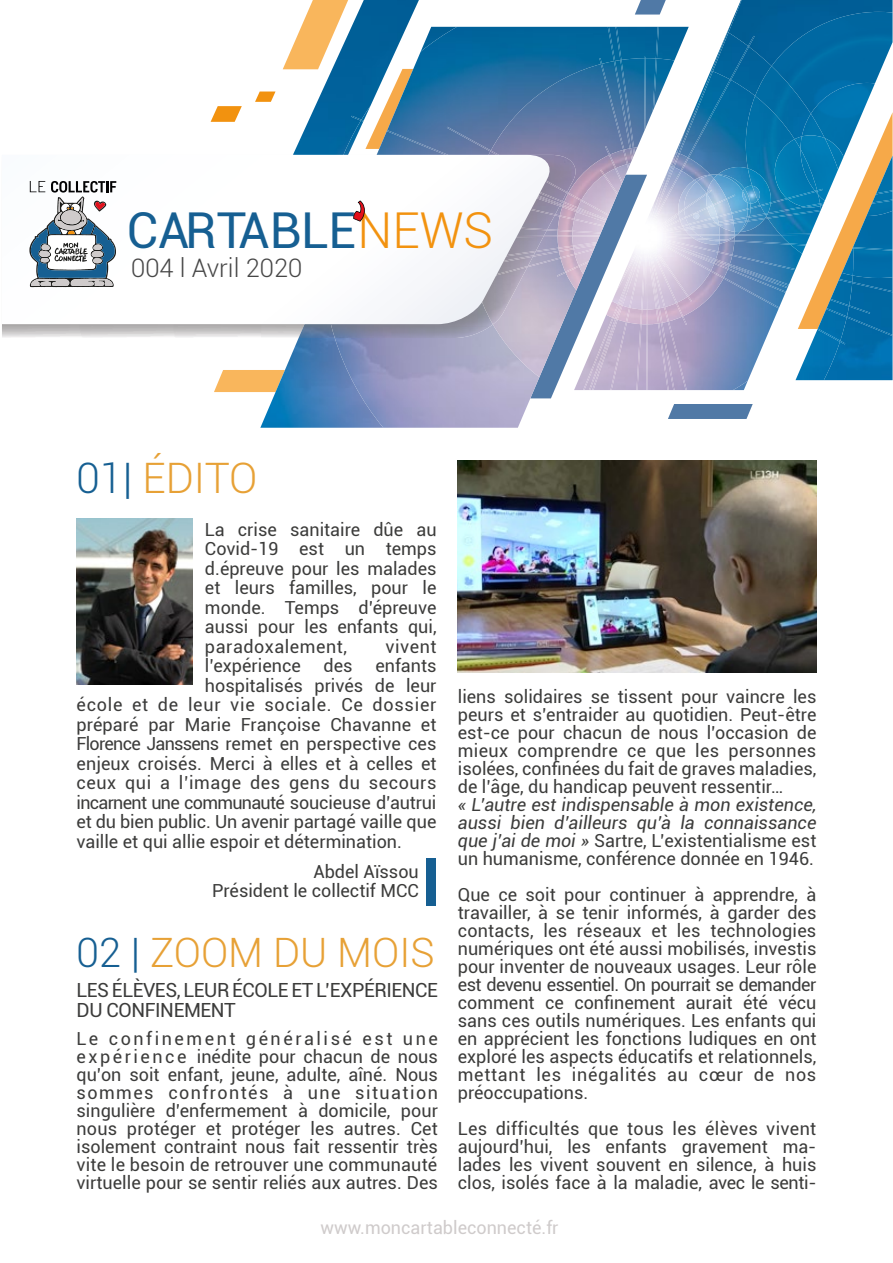
<style>
.page{position:relative;width:893px;height:1263px;background:#fff}
.page>*{position:absolute;margin:0;border:0;box-sizing:border-box;transform-origin:0 0}
.t1{font:49.5px "Roboto";color:#165f92}
.t2{font:300 42px "Roboto";color:#e7a136}
.t3{font:300 40.5px "Roboto";color:#e7a136}
.t4{font:300 25.5px "Roboto";color:#474747}
.t5{font:19.5px/19.5px "Roboto";letter-spacing:-.02em;color:#3c3c3b}
.t6{font:18px/18px "Roboto";color:#3c3c3b;text-align:justify}
.t7{font:italic 18px/18px "Roboto";color:#3c3c3b;text-align:justify}
.t8{font:18px "Roboto";letter-spacing:-.04em;color:#3c3c3b}
.t9{font:18px "Roboto";letter-spacing:.04em;color:#3c3c3b}
.t10{font:18px "Roboto";letter-spacing:.03em;color:#3c3c3b}
.t11{font:18px "Roboto";color:#cfcbcb}
.s1{font-weight:300;color:#f2920f}
.s2{color:#165f92}
.s3{font-style:normal}
</style>
<div class="page">
<svg style="left:214px;top:370px;width:46px;height:22px"></svg>
<img style="left:260px;top:0;width:632px;height:428px">
<img style="left:335px;top:27px;width:518px;height:401px">
<img style="left:488px;top:58px;width:314px;height:319px">
<img style="left:558px;top:147px;width:176px;height:177px">
<img style="left:656px;top:27px;width:3px;height:32px">
<img style="left:653px;top:58px;width:4px;height:53px">
<img style="left:608px;top:27px;width:13px;height:34px">
<img style="left:620px;top:60px;width:14px;height:88px">
<img style="left:727px;top:0;width:15px;height:33px">
<img style="left:712px;top:32px;width:16px;height:39px">
<img style="left:679px;top:71px;width:34px;height:83px">
<img style="left:677px;top:153px;width:3px;height:11px">
<img style="left:614px;top:61px;width:17px;height:87px">
<img style="left:630px;top:148px;width:44px;height:16px">
<svg style="left:748px;top:36px;width:7px;height:11px"></svg>
<img style="left:730px;top:46px;width:19px;height:34px">
<img style="left:688px;top:79px;width:43px;height:79px">
<img style="left:681px;top:157px;width:8px;height:7px">
<img style="left:644px;top:58px;width:2px;height:72px">
<svg style="left:599px;top:58px;width:3px;height:6px"></svg>
<img style="left:601px;top:64px;width:23px;height:86px">
<img style="left:623px;top:150px;width:5px;height:14px">
<img style="left:676px;top:131px;width:9px;height:21px">
<img style="left:671px;top:152px;width:6px;height:12px">
<svg style="left:283px;top:0;width:130px;height:149px"></svg>
<img style="left:361px;top:120px;width:87px;height:35px">
<img style="left:447px;top:127px;width:44px;height:24px">
<img style="left:490px;top:150px;width:79px;height:5px">
<svg style="left:605px;top:146px;width:5px;height:9px"></svg>
<img style="left:609px;top:155px;width:7px;height:9px">
<img style="left:734px;top:240px;width:10px;height:5px">
<img style="left:732px;top:255px;width:23px;height:9px">
<img style="left:718px;top:251px;width:14px;height:5px">
<img style="left:729px;top:264px;width:60px;height:22px">
<img style="left:718px;top:259px;width:12px;height:6px">
<img style="left:729px;top:266px;width:59px;height:22px">
<img style="left:718px;top:260px;width:11px;height:7px">
<img style="left:847px;top:329px;width:45px;height:7px">
<img style="left:728px;top:268px;width:58px;height:25px">
<img style="left:718px;top:263px;width:10px;height:6px">
<svg style="left:840px;top:341px;width:5px;height:3px"></svg>
<img style="left:817px;top:329px;width:23px;height:13px">
<img style="left:723px;top:277px;width:56px;height:31px">
<img style="left:718px;top:270px;width:6px;height:32px">
<svg style="left:682px;top:316px;width:5px;height:5px"></svg>
<img style="left:676px;top:310px;width:7px;height:7px">
<img style="left:668px;top:321px;width:19px;height:69px">
<img style="left:664px;top:310px;width:5px;height:12px">
<img style="left:669px;top:323px;width:5px;height:67px">
<img style="left:656px;top:310px;width:6px;height:13px">
<img style="left:658px;top:323px;width:11px;height:67px">
<img style="left:647px;top:324px;width:1px;height:66px">
<svg style="left:530px;top:310px;width:117px;height:88px"></svg>
<img style="left:576px;top:164px;width:142px;height:146px">
<img style="left:772px;top:12px;width:120px;height:266px">
<img style="left:755px;top:66px;width:98px;height:209px">
<img style="left:811px;top:83px;width:81px;height:29px">
<img style="left:744px;top:96px;width:77px;height:158px">
<img style="left:772px;top:207px;width:26px;height:3px">
<img style="left:771px;top:210px;width:27px;height:9px">
<img style="left:780px;top:234px;width:18px;height:1px">
<img style="left:789px;top:243px;width:9px;height:3px">
<img style="left:718px;top:167px;width:48px;height:65px">
<img style="left:748px;top:168px;width:24px;height:48px">
<img style="left:752px;top:186px;width:9px;height:5px">
<img style="left:771px;top:139px;width:27px;height:68px">
<img style="left:787px;top:191px;width:11px;height:8px">
<svg style="left:798px;top:112px;width:94px;height:217px"></svg>
<img style="left:717px;top:174px;width:34px;height:58px">
<img style="left:678px;top:180px;width:42px;height:64px">
<img style="left:678px;top:209px;width:6px;height:31px">
<img style="left:734px;top:232px;width:6px;height:4px">
<img style="left:696px;top:175px;width:38px;height:59px">
<img style="left:684px;top:182px;width:36px;height:59px">
<svg style="left:720px;top:234px;width:17px;height:7px"></svg>
<img style="left:684px;top:193px;width:36px;height:47px">
<img style="left:714px;top:175px;width:34px;height:57px">
<img style="left:707px;top:178px;width:27px;height:54px">
<img style="left:719px;top:219px;width:15px;height:7px">
<img style="left:707px;top:190px;width:25px;height:27px">
<svg style="left:726px;top:191px;width:45px;height:33px"></svg>
<img style="left:719px;top:198px;width:8px;height:8px">
<img style="left:706px;top:193px;width:13px;height:33px">
<svg style="left:693px;top:213px;width:7px;height:6px"></svg>
<img style="left:234px;top:324px;width:89px;height:14px">
<img style="left:323px;top:324px;width:170px;height:14px">
<img style="left:554px;top:155px;width:22px;height:169px">
<img style="left:554px;top:155px;width:13px;height:38px">
<img style="left:554px;top:174px;width:7px;height:31px">
<svg style="left:2px;top:155px;width:552px;height:169px"></svg>
<svg style="left:211px;top:106px;width:31px;height:16px"></svg>
<svg style="left:255px;top:92px;width:21px;height:10px"></svg>
<svg style="left:29px;top:181px;width:87px;height:106px"></svg>
<svg style="left:353px;top:200px;width:12px;height:22px"></svg>
<img style="left:77px;top:518px;width:115px;height:167px">
<div style="left:426px;top:858px;width:9px;height:48px;background:#165f92"></div>
<img style="left:458px;top:460px;width:358px;height:213px">
<h1 class="t1" style="left:127px;top:196px;width:368px">CARTABLE<span class="s1">NEWS</span></h1>
<h3 class="t4" style="left:131px;top:251px;width:173px">004 l Avril 2020</h3>
<h2 class="t2" style="left:77px;top:449px;width:182px"><span class="s2">01|</span> ÉDITO</h2>
<p class="t6" style="left:205px;top:519px;width:233px;line-height:19.5px">La crise sanitaire dûe au Covid-19 est un temps d.épreuve pour les malades et leurs familles, pour le monde. Temps d’épreuve aussi pour les enfants qui, paradoxalement,</p>
<p class="t6" style="left:386px;top:637px;width:52px">vivent</p>
<p class="t6" style="left:205px;top:656px;width:97px">l’expérience</p>
<p class="t6" style="left:324px;top:656px;width:31px">des</p>
<p class="t6" style="left:375px;top:656px;width:63px">enfants</p>
<p class="t6" style="left:205px;top:676px;width:233px">hospitalisés privés de leur</p>
<p class="t9" style="left:77px;top:692px;width:361px">école et de leur vie sociale. Ce dossier</p>
<p class="t6" style="left:77px;top:715px;width:361px">préparé par Marie Françoise Chavanne et</p>
<p class="t6" style="left:77px;top:734px;width:361px">Florence Janssens remet en perspective ces</p>
<p class="t6" style="left:77px;top:754px;width:362px">enjeux croisés. Merci à elles et à celles et</p>
<p class="t10" style="left:77px;top:770px;width:361px">ceux qui a l’image des gens du secours</p>
<p class="t8" style="left:77px;top:790px;width:361px">incarnent une communauté soucieuse d’autrui</p>
<p class="t6" style="left:77px;top:812px;width:361px">et du bien public. Un avenir partagé vaille que</p>
<p class="t6" style="left:77px;top:832px;width:327px">vaille et qui allie espoir et détermination.</p>
<p class="t6" style="left:212px;top:861px;width:208px;line-height:19.5px;text-align:right">Abdel Aïssou<br>Président le collectif MCC</p>
<h3 class="t3" style="left:77px;top:925px;width:360px"><span class="s2">02 |</span> ZOOM DU MOIS</h3>
<p class="t5" style="left:77px;top:980px;width:363px">LES ÉLÈVES, LEUR ÉCOLE ET L’EXPÉRIENCE<br>DU CONFINEMENT</p>
<p class="t6" style="left:77px;top:1029px;width:363px">Le confinement généralisé est une e x p é r i e n c e inédite pour chacun de nous qu’on soit enfant, jeune, adulte, aîné. Nous sommes confrontés à une situation singulière d’enfermement à domicile, pour nous protéger et protéger les autres. Cet isolement contraint nous fait ressentir très vite le besoin de retrouver une communauté virtuelle pour se sentir reliés aux autres. Des</p>
<p class="t6" style="left:458px;top:687px;width:360px">liens solidaires se tissent pour vaincre les peurs et s’entraider au quotidien. Peut-être est-ce pour chacun de nous l’occasion de mieux comprendre ce que les personnes isolées, confinées du fait de graves maladies, de l’âge, du handicap peuvent ressentir…</p>
<p class="t7" style="left:458px;top:795px;width:360px">« L’autre est indispensable à mon existence, aussi bien d’ailleurs qu’à la connaissance que j’ai de moi » <span class="s3">Sartre, L’existentialisme est un humanisme, conférence donnée en 1946.</span></p>
<p class="t6" style="left:458px;top:885px;width:360px">Que ce soit pour continuer à apprendre, à travailler, à se tenir informés, à garder des contacts, les réseaux et les technologies numériques ont été aussi mobilisés, investis pour inventer de nouveaux usages. Leur rôle est devenu essentiel. On pourrait se demander comment ce confinement aurait été vécu sans ces outils numériques. Les enfants qui en apprécient les fonctions ludiques en ont exploré les aspects éducatifs et relationnels, mettant les inégalités au cœur de nos préoccupations.</p>
<p class="t6" style="left:458px;top:1119px;width:360px">Les difficultés que tous les élèves vivent aujourd’hui, les enfants gravement ma&shy;lades les vivent souvent en silence, à huis clos, isolés face à la maladie, avec le senti-</p>
<p class="t11" style="left:320px;top:1215px;width:240px">www.moncartableconnecté.fr</p>
</div>
